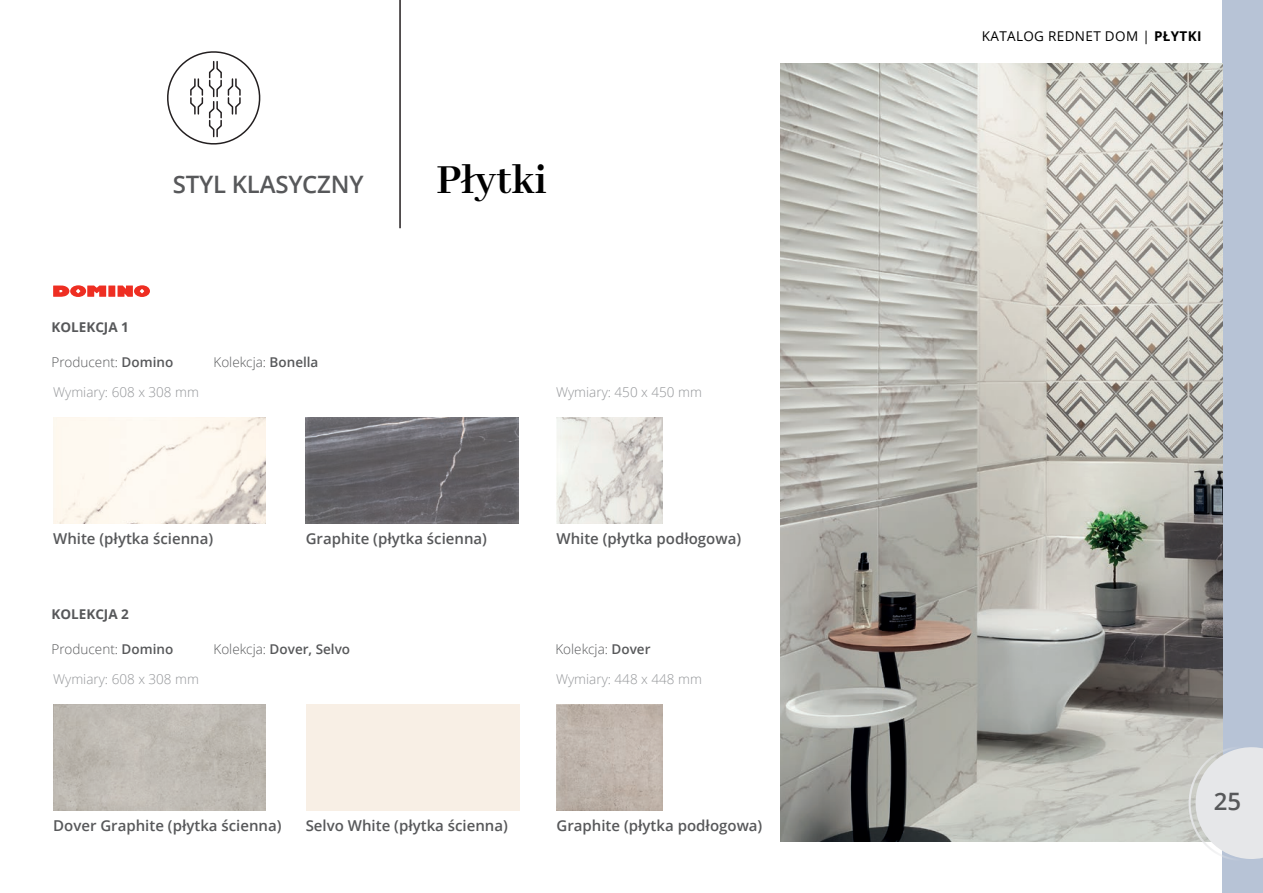
<style>
.page{position:relative;width:1263px;height:893px;background:#fff}
.page>*{position:absolute;margin:0;border:0;box-sizing:border-box;transform-origin:0 0}
.t1{font:700 45px "Abhaya Libre";color:#000}
.Paginacja{font:600 24px "Open Sans";letter-spacing:-.01em;color:#57585a}
.body{font:600 15px "Open Sans";color:#57585a}
.body-2{font:300 13.5px "Open Sans";color:#939598}
.t2{font:300 13.5px "Open Sans";color:#57585a}
.t3{font:13.5px "Open Sans";letter-spacing:.025em;color:#000}
.t4{font:600 13.5px "Open Sans";color:#57585a}
.t5{font:700 13.5px "Open Sans";color:#57585a}
.s1{font-weight:600}
.s2{font-weight:300}
.s3{font-weight:700}
</style>
<div class="page">
<hr style="left:399px;top:0;width:2px;height:228px;background:#231f20">
<svg style="left:167px;top:51px;width:94px;height:94px"></svg>
<div style="left:1222px;top:0;width:41px;height:893px;background:#b7c3d6"></div>
<img style="left:306px;top:417px;width:212px;height:107px">
<img style="left:780px;top:64px;width:442px;height:778px">
<img style="left:53px;top:704px;width:212px;height:107px">
<svg style="left:53px;top:285px;width:97px;height:12px"></svg>
<img style="left:53px;top:417px;width:213px;height:107px">
<img style="left:556px;top:704px;width:107px;height:107px">
<img style="left:556px;top:417px;width:107px;height:106px">
<svg style="left:1187px;top:745px;width:76px;height:114px;background:#e0e2e3"></svg>
<h2 class="Paginacja" style="left:173px;top:168px;width:192px">STYL KLASYCZNY</h2>
<p class="t5" style="left:52px;top:317px;width:79px">KOLEKCJA 1</p>
<p class="t2" style="left:52px;top:352px;width:123px">Producent: <span class="s1">Domino</span></p>
<p class="t2" style="left:214px;top:352px;width:106px">Kolekcja: <span class="s1">Bonella</span></p>
<p class="body-2" style="left:53px;top:383px;width:147px">Wymiary: 608 x 308 mm</p>
<h1 class="t1" style="left:436px;top:155px;width:112px">Płytki</h1>
<p class="body-2" style="left:556px;top:383px;width:147px">Wymiary: 450 x 450 mm</p>
<p class="body" style="left:53px;top:528px;width:162px">White (płytka ścienna)</p>
<p class="t5" style="left:52px;top:604px;width:79px">KOLEKCJA 2</p>
<p class="body" style="left:306px;top:528px;width:183px">Graphite (płytka ścienna)</p>
<p class="t2" style="left:52px;top:640px;width:123px">Producent: <span class="s1">Domino</span></p>
<p class="t4" style="left:214px;top:640px;width:138px"><span class="s2">Kolekcja:</span> Dover, Selvo</p>
<p class="body-2" style="left:53px;top:670px;width:147px">Wymiary: 608 x 308 mm</p>
<p class="body" style="left:556px;top:528px;width:186px">White (płytka podłogowa)</p>
<p class="t2" style="left:555px;top:640px;width:97px">Kolekcja: <span class="s1">Dover</span></p>
<p class="body-2" style="left:556px;top:670px;width:147px">Wymiary: 448 x 448 mm</p>
<p class="body" style="left:53px;top:815px;width:230px">Dover Graphite (płytka ścienna)</p>
<p class="body" style="left:306px;top:815px;width:204px">Selvo White (płytka ścienna)</p>
<p class="body" style="left:556px;top:815px;width:207px">Graphite (płytka podłogowa)</p>
<p class="t3" style="left:982px;top:27px;width:221px">KATALOG REDNET DOM | <span class="s3">PŁYTKI</span></p>
<p class="Paginacja" style="left:1214px;top:785px;width:29px">25</p>
</div>
